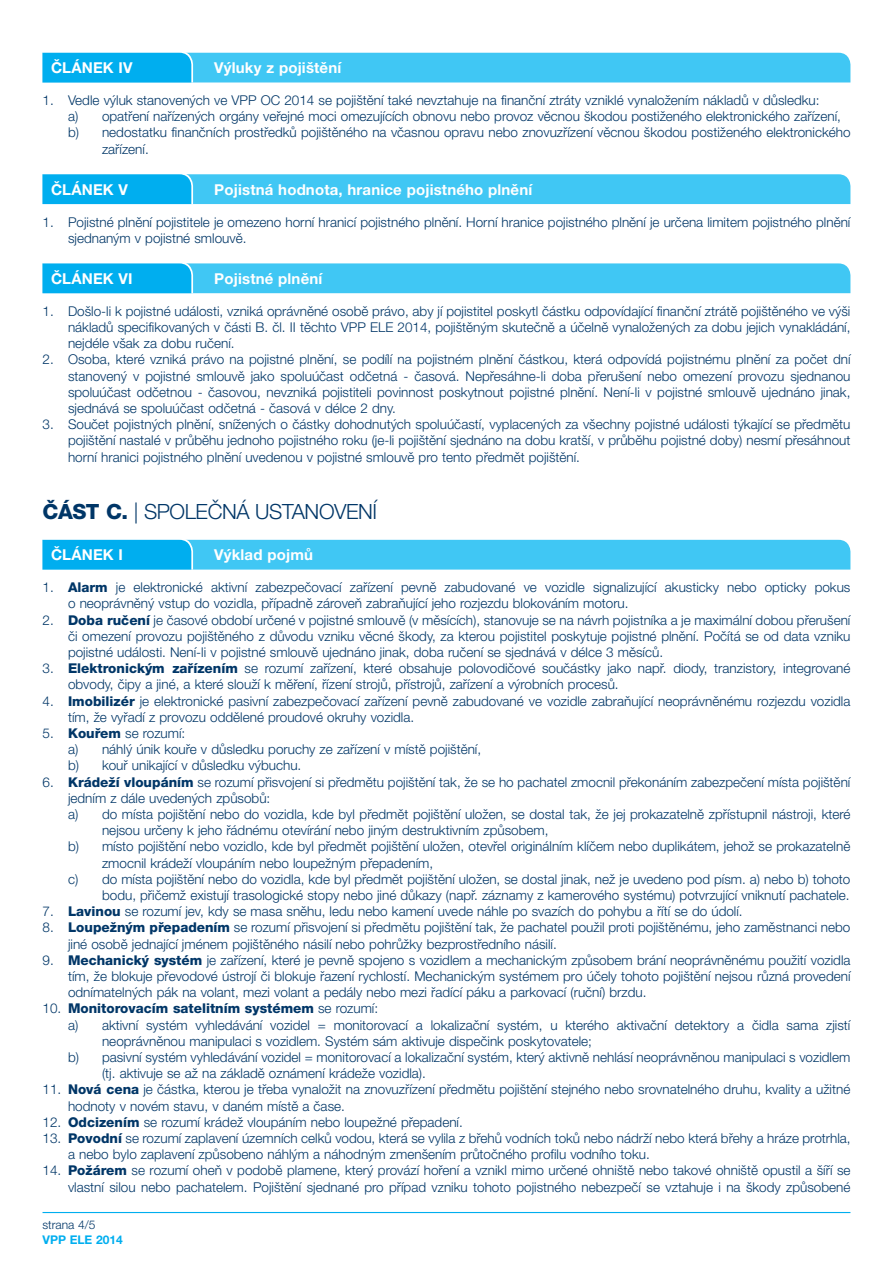
<style>
.page{position:relative;width:893px;height:1263px;background:#fff}
.page>*{position:absolute;margin:0;border:0;box-sizing:border-box;transform-origin:0 0}
.t1{font:300 21px "Helvetica Neue LT Pro";letter-spacing:-.02em;color:#003667}
.t2{font:700 15px "Helvetica Neue LT Pro";letter-spacing:.01em;color:#fff}
.t3{font:300 13.5px/16.2px "Helvetica Neue LT Pro";color:#003667}
.t4{font:800 13.5px "Helvetica Neue LT Pro";color:#003667}
.t5{font:700 12px "Helvetica Neue LT Pro";color:#00aeef}
.t6{font:300 12px "Helvetica Neue LT Pro";color:#003667}
.s1{font-weight:800}
.s2{font-weight:300}
</style>
<div class="page">
<hr style="left:43px;top:1212px;width:807px;height:1px;background:#00aeef">
<svg style="left:43px;top:52px;width:807px;height:30px;background:#39c3f3"></svg>
<svg style="left:43px;top:174px;width:807px;height:30px;background:#36c3f3"></svg>
<svg style="left:43px;top:263px;width:807px;height:30px;background:#37c3f3"></svg>
<svg style="left:43px;top:539px;width:807px;height:31px;background:#3cc4f3"></svg>
<p class="t2" style="left:51px;top:58px;width:83px">ČLÁNEK IV</p>
<p class="t2" style="left:214px;top:58px;width:128px">Výluky z pojištění</p>
<p class="t3" style="left:43px;top:92px;width:779px">1. Vedle výluk stanovených ve VPP OC 2014 se pojištění také nevztahuje na finanční ztráty vzniklé vynaložením nákladů v důsledku:</p>
<p class="t3" style="left:68px;top:108px;width:774px">a) opatření nařízených orgány veřejné moci omezujících obnovu nebo provoz věcnou škodou postiženého elektronického zařízení,</p>
<p class="t3" style="left:68px;top:124px;width:784px">b) nedostatku finančních prostředků pojištěného na včasnou opravu nebo znovuzřízení věcnou škodou postiženého elektronického</p>
<p class="t3" style="left:102px;top:140px;width:46px">zařízení.</p>
<p class="t2" style="left:51px;top:180px;width:79px">ČLÁNEK V</p>
<p class="t2" style="left:214px;top:180px;width:319px">Pojistná hodnota, hranice pojistného plnění</p>
<p class="t3" style="left:68px;top:213px;width:784px;text-indent:-26px">1. Pojistné plnění pojistitele je omezeno horní hranicí pojistného plnění. Horní hranice pojistného plnění je určena limitem pojistného plnění sjednaným v pojistné smlouvě.</p>
<p class="t2" style="left:51px;top:269px;width:83px">ČLÁNEK VI</p>
<p class="t2" style="left:214px;top:269px;width:110px">Pojistné plnění</p>
<p class="t3" style="left:68px;top:303px;width:784px;text-align:justify;text-indent:-26px">1. Došlo-li k pojistné události, vzniká oprávněné osobě právo, aby jí pojistitel poskytl částku odpovídající finanční ztrátě pojištěného ve výši nákladů specifikovaných v části B. čl. II těchto VPP ELE 2014, pojištěným skutečně a účelně vynaložených za dobu jejich vynakládání, nejdéle však za dobu ručení.</p>
<p class="t3" style="left:68px;top:351px;width:784px;text-align:justify;text-indent:-26px">2. Osoba, které vzniká právo na pojistné plnění, se podílí na pojistném plnění částkou, která odpovídá pojistnému plnění za počet dní stanovený v pojistné smlouvě jako spoluúčast odčetná - časová. Nepřesáhne-li doba přerušení nebo omezení provozu sjednanou spoluúčast odčetnou - časovou, nevzniká pojistiteli povinnost poskytnout pojistné plnění. Není-li v pojistné smlouvě ujednáno jinak, sjednává se spoluúčast odčetná - časová v délce 2 dny.</p>
<p class="t3" style="left:68px;top:416px;width:784px;text-align:justify;text-indent:-26px">3. Součet pojistných plnění, snížených o částky dohodnutých spoluúčastí, vyplacených za všechny pojistné události týkající se předmětu pojištění nastalé v průběhu jednoho pojistného roku (je-li pojištění sjednáno na dobu kratší, v průběhu pojistné doby) nesmí přesáhnout horní hranici pojistného plnění uvedenou v pojistné smlouvě pro tento předmět pojištění.</p>
<h1 class="t1" style="left:43px;top:499px;width:336px"><span class="s1">ČÁST C.</span> | SPOLEČNÁ USTANOVENÍ</h1>
<p class="t2" style="left:51px;top:545px;width:74px">ČLÁNEK I</p>
<p class="t2" style="left:214px;top:545px;width:100px">Výklad pojmů</p>
<p class="t3" style="left:68px;top:579px;width:784px;text-indent:-26px">1. <span class="s1">Alarm</span> je elektronické aktivní zabezpečovací zařízení pevně zabudované ve vozidle signalizující akusticky nebo opticky pokus o neoprávněný vstup do vozidla, případně zároveň zabraňující jeho rozjezdu blokováním motoru.</p>
<p class="t3" style="left:68px;top:611px;width:784px;text-align:justify;text-indent:-26px">2. <span class="s1">Doba ručení</span> je časové období určené v pojistné smlouvě (v měsících), stanovuje se na návrh pojistníka a je maximální dobou přerušení či omezení provozu pojištěného z důvodu vzniku věcné škody, za kterou pojistitel poskytuje pojistné plnění. Počítá se od data vzniku pojistné události. Není-li v pojistné smlouvě ujednáno jinak, doba ručení se sjednává v délce 3 měsíců.</p>
<p class="t3" style="left:68px;top:660px;width:784px;text-indent:-26px">3. <span class="s1">Elektronickým zařízením</span> se rozumí zařízení, které obsahuje polovodičové součástky jako např. diody, tranzistory, integrované obvody, čipy a jiné, a které slouží k měření, řízení strojů, přístrojů, zařízení a výrobních procesů.</p>
<p class="t3" style="left:68px;top:692px;width:784px;text-indent:-26px">4. <span class="s1">Imobilizér</span> je elektronické pasivní zabezpečovací zařízení pevně zabudované ve vozidle zabraňující neoprávněnému rozjezdu vozidla tím, že vyřadí z provozu oddělené proudové okruhy vozidla.</p>
<p class="t3" style="left:68px;top:725px;width:415px;text-indent:-26px">5. <span class="s1">Kouřem</span> se rozumí:<br>a) náhlý únik kouře v důsledku poruchy ze zařízení v místě pojištění, b) kouř unikající v důsledku výbuchu.</p>
<p class="t3" style="left:43px;top:773px;width:809px">6. <span class="s1">Krádeží vloupáním</span> se rozumí přisvojení si předmětu pojištění tak, že se ho pachatel zmocnil překonáním zabezpečení místa pojištění</p>
<p class="t3" style="left:68px;top:790px;width:204px">jedním z dále uvedených způsobů:</p>
<p class="t3" style="left:68px;top:806px;width:784px">a) do místa pojištění nebo do vozidla, kde byl předmět pojištění uložen, se dostal tak, že jej prokazatelně zpřístupnil nástroji, které</p>
<p class="t3" style="left:102px;top:822px;width:448px">nejsou určeny k jeho řádnému otevírání nebo jiným destruktivním způsobem,</p>
<p class="t3" style="left:68px;top:838px;width:784px">b) místo pojištění nebo vozidlo, kde byl předmět pojištění uložen, otevřel originálním klíčem nebo duplikátem, jehož se prokazatelně</p>
<p class="t3" style="left:102px;top:854px;width:333px">zmocnil krádeží vloupáním nebo loupežným přepadením,</p>
<p class="t3" style="left:68px;top:871px;width:784px">c) do místa pojištění nebo do vozidla, kde byl předmět pojištění uložen, se dostal jinak, než je uvedeno pod písm. a) nebo b) tohoto</p>
<p class="t3" style="left:102px;top:887px;width:746px">bodu, přičemž existují trasologické stopy nebo jiné důkazy (např. záznamy z kamerového systému) potvrzující vniknutí pachatele.</p>
<p class="t3" style="left:43px;top:903px;width:699px">7. <span class="s1">Lavinou</span> se rozumí jev, kdy se masa sněhu, ledu nebo kamení uvede náhle po svazích do pohybu a řítí se do údolí.</p>
<p class="t3" style="left:68px;top:919px;width:784px;text-indent:-26px">8. <span class="s1">Loupežným přepadením</span> se rozumí přisvojení si předmětu pojištění tak, že pachatel použil proti pojištěnému, jeho zaměstnanci nebo jiné osobě jednající jménem pojištěného násilí nebo pohrůžky bezprostředního násilí.</p>
<p class="t3" style="left:68px;top:952px;width:784px;text-align:justify;text-indent:-26px">9. <span class="s1">Mechanický systém</span> je zařízení, které je pevně spojeno s vozidlem a mechanickým způsobem brání neoprávněnému použití vozidla tím, že blokuje převodové ústrojí či blokuje řazení rychlostí. Mechanickým systémem pro účely tohoto pojištění nejsou různá provedení odnímatelných pák na volant, mezi volant a pedály nebo mezi řadící páku a parkovací (ruční) brzdu.</p>
<p class="t4" style="left:43px;top:1000px;width:337px"><span class="s2">10.</span> Monitorovacím satelitním systémem <span class="s2">se rozumí:</span></p>
<p class="t3" style="left:68px;top:1016px;width:784px">a) aktivní systém vyhledávání vozidel = monitorovací a lokalizační systém, u kterého aktivační detektory a čidla sama zjistí</p>
<p class="t3" style="left:102px;top:1033px;width:491px">neoprávněnou manipulaci s vozidlem. Systém sám aktivuje dispečink poskytovatele;</p>
<p class="t3" style="left:68px;top:1049px;width:784px">b) pasivní systém vyhledávání vozidel = monitorovací a lokalizační systém, který aktivně nehlásí neoprávněnou manipulaci s vozidlem</p>
<p class="t3" style="left:102px;top:1065px;width:323px">(tj. aktivuje se až na základě oznámení krádeže vozidla).</p>
<p class="t3" style="left:68px;top:1081px;width:784px;text-indent:-26px">11. <span class="s1">Nová cena</span> je částka, kterou je třeba vynaložit na znovuzřízení předmětu pojištění stejného nebo srovnatelného druhu, kvality a užitné hodnoty v novém stavu, v daném místě a čase.</p>
<p class="t3" style="left:43px;top:1114px;width:419px">12. <span class="s1">Odcizením</span> se rozumí krádež vloupáním nebo loupežné přepadení.</p>
<p class="t3" style="left:68px;top:1130px;width:784px;text-indent:-26px">13. <span class="s1">Povodní</span> se rozumí zaplavení územních celků vodou, která se vylila z břehů vodních toků nebo nádrží nebo která břehy a hráze protrhla, a nebo bylo zaplavení způsobeno náhlým a náhodným zmenšením průtočného profilu vodního toku.</p>
<p class="t3" style="left:43px;top:1162px;width:809px;text-align:right">14. <span class="s1">Požárem</span> se rozumí oheň v podobě plamene, který provází hoření a vznikl mimo určené ohniště nebo takové ohniště opustil a šíří se vlastní silou nebo pachatelem. Pojištění sjednané pro případ vzniku tohoto pojistného nebezpečí se vztahuje i na škody způsobené</p>
<p class="t6" style="left:43px;top:1218px;width:55px">strana 4/5</p>
<p class="t5" style="left:43px;top:1232px;width:82px">VPP ELE 2014</p>
</div>
